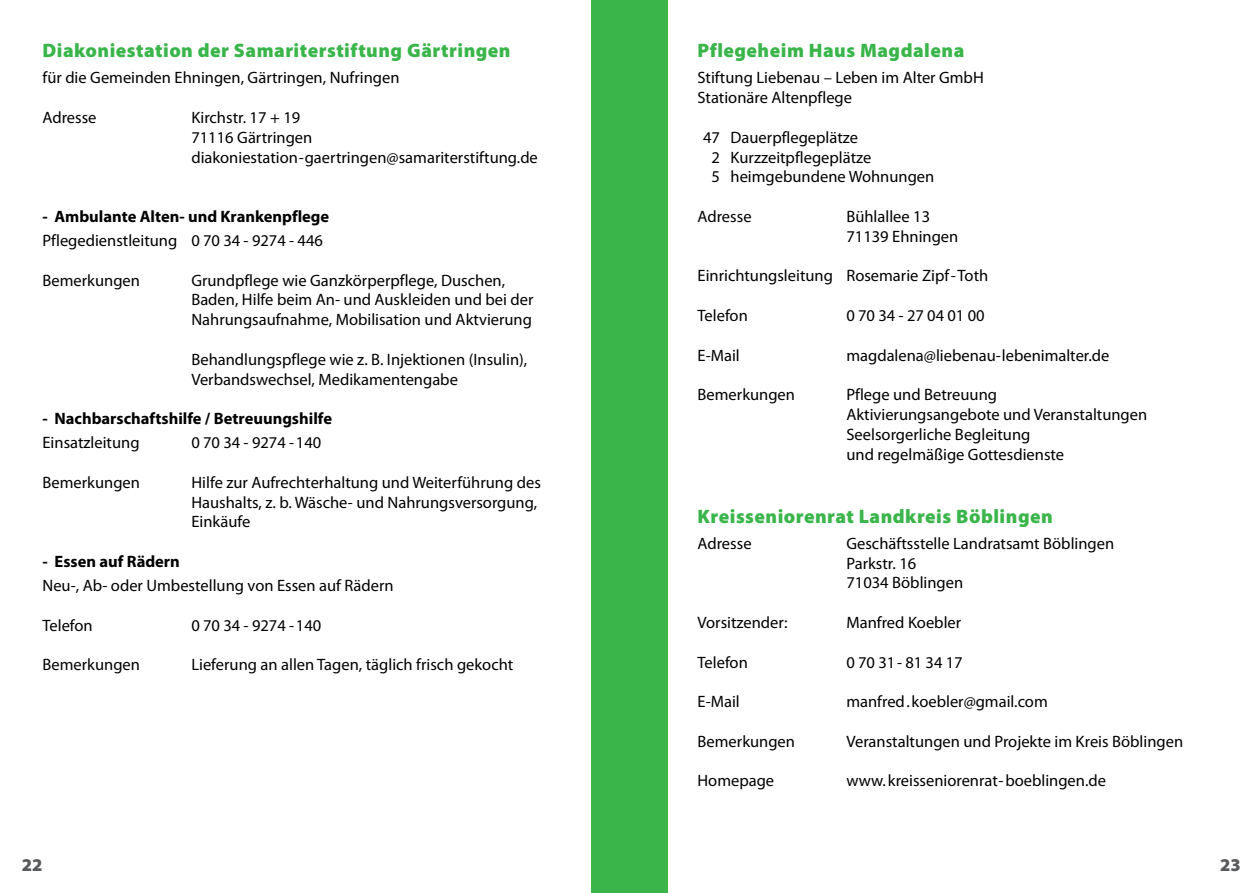
<style>
.page{position:relative;width:1259px;height:893px;background:#fff}
.page>*{position:absolute;margin:0;border:0;box-sizing:border-box;transform-origin:0 0}
.t1{font:900 19.5px "Myriad Pro";letter-spacing:.025em;color:#39b54a}
.t2{font:900 18px "Myriad Pro";color:#58595b}
.t3{font:16.5px/19.8px "Myriad Pro";color:#000}
.t4{font:700 16.5px "Myriad Pro";color:#000}
</style>
<div class="page">
<div style="left:591px;top:0;width:77px;height:893px;background:#39b54a"></div>
<p class="t1" style="left:43px;top:38px;width:469px">Diakoniestation der Samariterstiftung Gärtringen</p>
<p class="t3" style="left:43px;top:68px;width:358px">für die Gemeinden Ehningen, Gärtringen, Nufringen</p>
<p class="t3" style="left:43px;top:107px;width:56px">Adresse</p>
<p class="t3" style="left:191px;top:107px;width:348px">Kirchstr. 17 + 19<br>71116 Gärtringen diakoniestation-gaertringen@samariterstiftung.de</p>
<p class="t4" style="left:43px;top:206px;width:288px">- Ambulante Alten- und Krankenpflege</p>
<p class="t3" style="left:43px;top:230px;width:282px">Pflegedienstleitung 0 70 34 - 9274 - 446</p>
<p class="t3" style="left:43px;top:270px;width:99px">Bemerkungen</p>
<p class="t3" style="left:191px;top:270px;width:344px">Grundpflege wie Ganzkörperpflege, Duschen,<br>Baden, Hilfe beim An- und Auskleiden und bei der<br>Nahrungsaufnahme, Mobilisation und Aktvierung</p>
<p class="t3" style="left:191px;top:349px;width:337px">Behandlungspflege wie z. B. Injektionen (Insulin),<br>Verbandswechsel, Medikamentengabe</p>
<p class="t4" style="left:43px;top:408px;width:291px">- Nachbarschaftshilfe / Betreuungshilfe</p>
<p class="t3" style="left:43px;top:433px;width:99px">Einsatzleitung</p>
<p class="t3" style="left:191px;top:433px;width:131px">0 70 34 - 9274 -140</p>
<p class="t3" style="left:43px;top:472px;width:99px">Bemerkungen</p>
<p class="t3" style="left:191px;top:472px;width:351px">Hilfe zur Aufrechterhaltung und Weiterführung des<br>Haushalts, z. b. Wäsche- und Nahrungsversorgung,<br>Einkäufe</p>
<p class="t4" style="left:43px;top:551px;width:139px">- Essen auf Rädern</p>
<p class="t3" style="left:43px;top:575px;width:353px">Neu-, Ab- oder Umbestellung von Essen auf Rädern</p>
<p class="t3" style="left:43px;top:615px;width:52px">Telefon</p>
<p class="t3" style="left:191px;top:615px;width:131px">0 70 34 - 9274 -140</p>
<p class="t3" style="left:43px;top:655px;width:99px">Bemerkungen</p>
<p class="t3" style="left:191px;top:655px;width:323px">Lieferung an allen Tagen, täglich frisch gekocht</p>
<p class="t1" style="left:697px;top:38px;width:268px">Pflegeheim Haus Magdalena</p>
<p class="t3" style="left:697px;top:68px;width:288px">Stiftung Liebenau – Leben im Alter GmbH<br>Stationäre Altenpflege</p>
<p class="t3" style="left:711px;top:127px;width:224px;text-indent:-8px">47 Dauerpflegeplätze<br>2 Kurzzeitpflegeplätze<br>5 heimgebundene Wohnungen</p>
<p class="t3" style="left:697px;top:206px;width:56px">Adresse</p>
<p class="t3" style="left:846px;top:206px;width:113px">Bühlallee 13<br>71139 Ehningen</p>
<p class="t3" style="left:697px;top:266px;width:292px">Einrichtungsleitung Rosemarie Zipf-Toth</p>
<p class="t3" style="left:697px;top:305px;width:52px">Telefon</p>
<p class="t3" style="left:846px;top:305px;width:140px">07034-27040100</p>
<p class="t3" style="left:697px;top:345px;width:44px">E-Mail</p>
<p class="t3" style="left:846px;top:345px;width:264px">magdalena@liebenau-lebenimalter.de</p>
<p class="t3" style="left:697px;top:384px;width:99px">Bemerkungen</p>
<p class="t3" style="left:846px;top:384px;width:302px">Pflege und Betreuung<br>Aktivierungsangebote und Veranstaltungen<br>Seelsorgerliche Begleitung<br>und regelmäßige Gottesdienste</p>
<p class="t1" style="left:697px;top:503px;width:357px">Kreisseniorenrat Landkreis Böblingen</p>
<p class="t3" style="left:697px;top:533px;width:56px">Adresse</p>
<p class="t3" style="left:846px;top:533px;width:269px">Geschäftsstelle Landratsamt Böblingen<br>Parkstr. 16<br>71034 Böblingen</p>
<p class="t3" style="left:697px;top:612px;width:91px">Vorsitzender:</p>
<p class="t3" style="left:846px;top:612px;width:116px">Manfred Koebler</p>
<p class="t3" style="left:697px;top:652px;width:52px">Telefon</p>
<p class="t3" style="left:846px;top:652px;width:118px">07031-813417</p>
<p class="t3" style="left:697px;top:691px;width:44px">E-Mail</p>
<p class="t3" style="left:846px;top:691px;width:203px">manfred.koebler@gmail.com</p>
<p class="t3" style="left:697px;top:731px;width:99px">Bemerkungen</p>
<p class="t3" style="left:846px;top:731px;width:338px">Veranstaltungen und Projekte im Kreis Böblingen</p>
<p class="t3" style="left:697px;top:771px;width:78px">Homepage</p>
<p class="t3" style="left:846px;top:771px;width:261px">www.kreisseniorenrat-boeblingen.de</p>
<p class="t2" style="left:22px;top:853px;width:22px">22</p>
<p class="t2" style="left:1220px;top:853px;width:22px">23</p>
</div>
